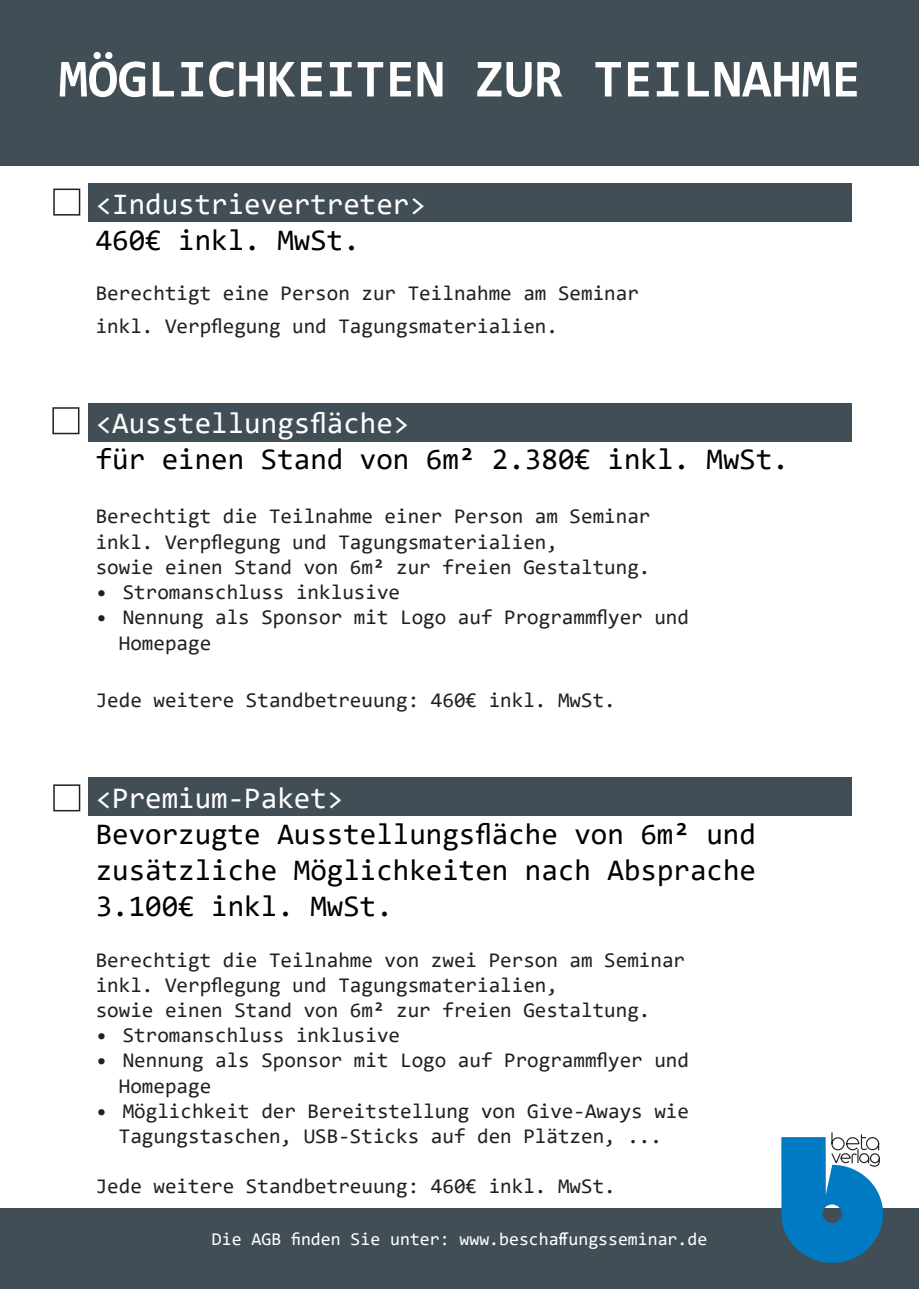
<style>
.page{position:relative;width:919px;height:1289px;background:#fff}
.page>*{position:absolute;margin:0;border:0;box-sizing:border-box;transform-origin:0 0}
.t1{font:700 54px "Consolas";color:#fff}
.t2{font:30px "Consolas";color:#000001}
.t3{font:30px "Consolas";color:#fff}
.t4{font:21px "Consolas";color:#231f20}
.t5{font:18px "Consolas";color:#fff}
</style>
<div class="page">
<div style="left:89px;top:183px;width:763px;height:38px;background:#414e55"></div>
<div style="left:89px;top:403px;width:763px;height:38px;background:#414e55"></div>
<div style="left:89px;top:777px;width:763px;height:39px;background:#414e55"></div>
<div style="left:0;top:0;width:918px;height:166px;background:#414e55"></div>
<div style="left:0;top:1208px;width:918px;height:80px;background:#414e55"></div>
<div style="left:53px;top:188px;width:27px;height:27px;border:2px solid #231f20"></div>
<div style="left:52px;top:407px;width:27px;height:27px;border:2px solid #231f20"></div>
<div style="left:53px;top:784px;width:27px;height:27px;border:2px solid #231f20"></div>
<svg style="left:781px;top:1132px;width:101px;height:130px"></svg>
<p class="t1" style="left:58px;top:44px;width:803px">MÖGLICHKEITEN ZUR TEILNAHME</p>
<p class="t3" style="left:96px;top:183px;width:332px">&lt;Industrievertreter&gt;</p>
<p class="t2" style="left:96px;top:219px;width:266px">460€ inkl. MwSt.</p>
<p class="t4" style="left:96px;top:279px;width:544px">Berechtigt eine Person zur Teilnahme am Seminar</p>
<p class="t4" style="left:96px;top:311px;width:463px">inkl. Verpflegung und Tagungsmaterialien.</p>
<p class="t3" style="left:96px;top:403px;width:315px">&lt;Ausstellungsfläche&gt;</p>
<p class="t2" style="left:96px;top:439px;width:694px">für einen Stand von 6m² 2.380€ inkl. MwSt.</p>
<p class="t4" style="left:96px;top:502px;width:556px">Berechtigt die Teilnahme einer Person am Seminar</p>
<p class="t4" style="left:96px;top:527px;width:463px">inkl. Verpflegung und Tagungsmaterialien,</p>
<p class="t4" style="left:96px;top:552px;width:556px">sowie einen Stand von 6m² zur freien Gestaltung.</p>
<p class="t4" style="left:96px;top:578px;width:306px">• Stromanschluss inklusive</p>
<p class="t4" style="left:96px;top:603px;width:594px">• Nennung als Sponsor mit Logo auf Programmflyer und</p>
<p class="t4" style="left:119px;top:628px;width:94px">Homepage</p>
<p class="t4" style="left:96px;top:686px;width:521px">Jede weitere Standbetreuung: 460€ inkl. MwSt.</p>
<p class="t3" style="left:96px;top:777px;width:249px">&lt;Premium-Paket&gt;</p>
<p class="t2" style="left:96px;top:813px;width:661px">Bevorzugte Ausstellungsfläche von 6m² und</p>
<p class="t2" style="left:96px;top:849px;width:661px">zusätzliche Möglichkeiten nach Absprache</p>
<p class="t2" style="left:96px;top:885px;width:299px">3.100€ inkl. MwSt.</p>
<p class="t4" style="left:96px;top:945px;width:591px">Berechtigt die Teilnahme von zwei Person am Seminar</p>
<p class="t4" style="left:96px;top:970px;width:463px">inkl. Verpflegung und Tagungsmaterialien,</p>
<p class="t4" style="left:96px;top:995px;width:556px">sowie einen Stand von 6m² zur freien Gestaltung.</p>
<p class="t4" style="left:96px;top:1020px;width:306px">• Stromanschluss inklusive</p>
<p class="t4" style="left:96px;top:1046px;width:594px">• Nennung als Sponsor mit Logo auf Programmflyer und</p>
<p class="t4" style="left:119px;top:1071px;width:94px">Homepage</p>
<p class="t4" style="left:96px;top:1096px;width:594px">• Möglichkeit der Bereitstellung von Give-Aways wie</p>
<p class="t4" style="left:119px;top:1121px;width:544px">Tagungstaschen, USB-Sticks auf den Plätzen, ...</p>
<p class="t4" style="left:96px;top:1172px;width:521px">Jede weitere Standbetreuung: 460€ inkl. MwSt.</p>
<p class="t5" style="left:212px;top:1226px;width:496px">Die AGB finden Sie unter: www.beschaffungsseminar.de</p>
</div>
